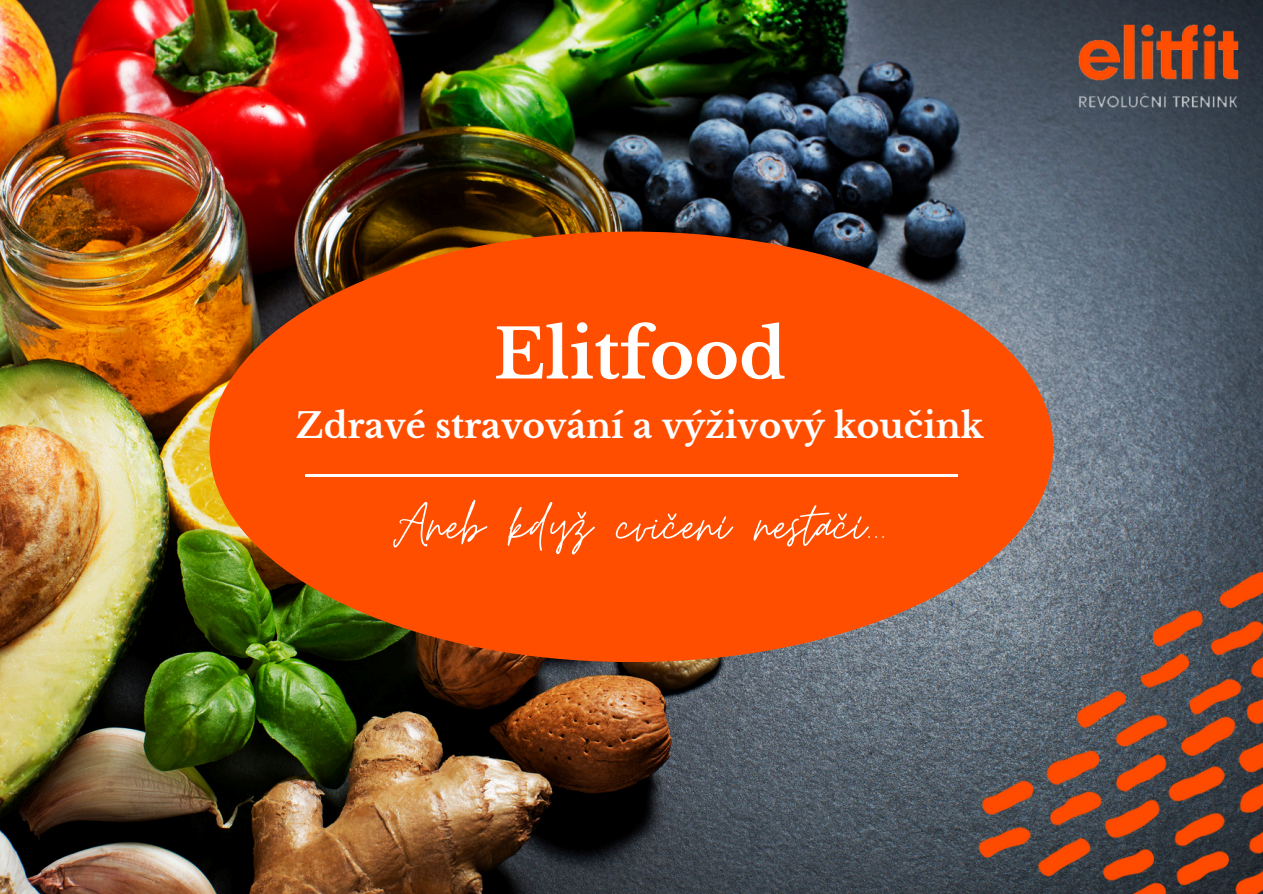
<style>
.page{position:relative;width:1263px;height:894px;background:#fff}
.page>*{position:absolute;margin:0;border:0;box-sizing:border-box;transform-origin:0 0}
.t1{font:700 67.65px "Libre Baskerville";color:#fff}
.t2{font:65.4px "Moon Time";color:#fff}
.t3{font:700 34.35px "Libre Baskerville";color:#fff}
</style>
<div class="page">
<img style="left:0;top:0;width:1263px;height:893px">
<img style="left:978px;top:517px;width:285px;height:376px">
<div style="left:210px;top:231px;width:843px;height:431px;background:#ff4e00;border-radius:50%"></div>
<hr style="left:305px;top:474px;width:653px;height:2px;background:#fff">
<img style="left:1053px;top:0;width:210px;height:171px">
<p class="t1" style="left:494px;top:313px;width:294px">Elitfood</p>
<h1 class="t3" style="left:296px;top:404px;width:689px">Zdravé stravování a výživový koučink</h1>
<p class="t2" style="left:393px;top:485px;width:495px">Aneb když cvičení nestačí .</p>
</div>
